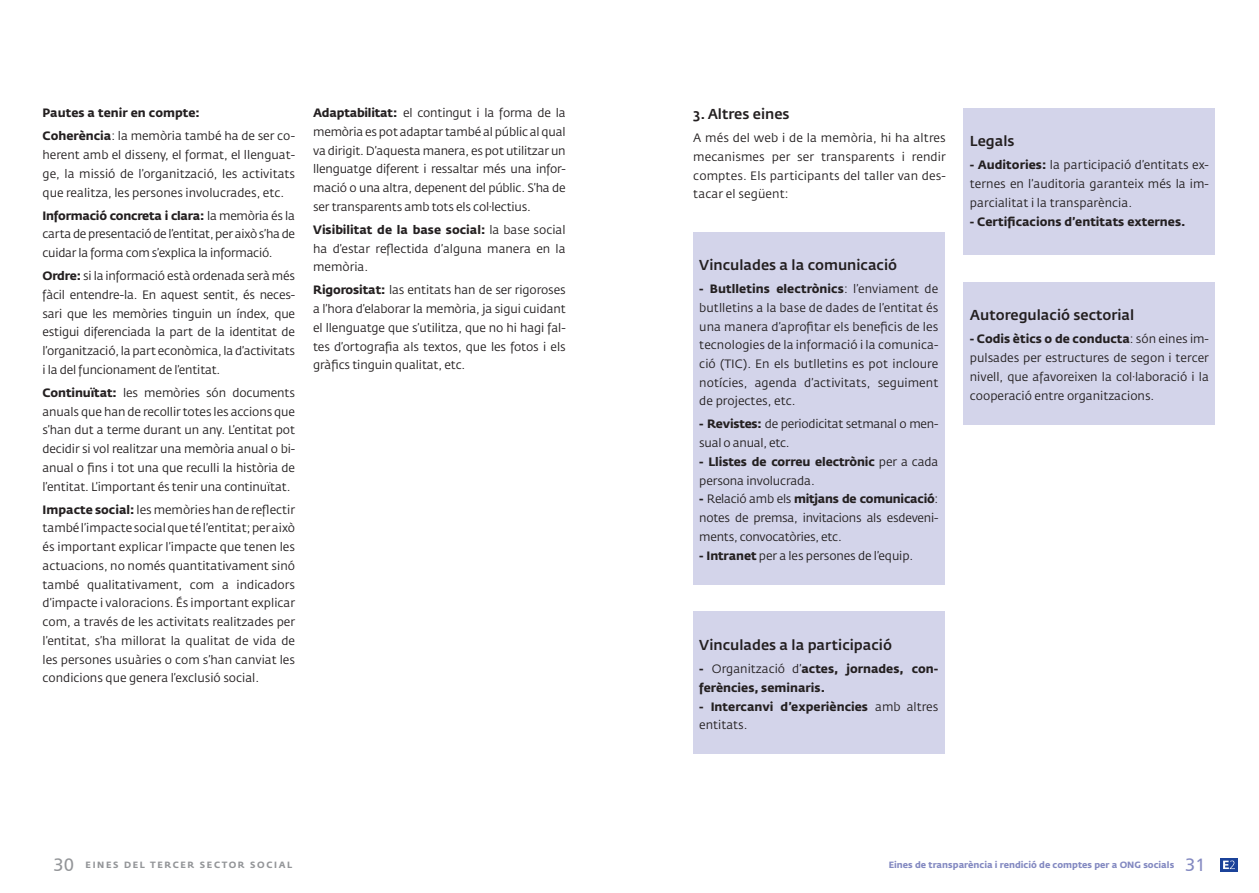
<style>
.page{position:relative;width:1259px;height:893px;background:#fff}
.page>*{position:absolute;margin:0;border:0;box-sizing:border-box;transform-origin:0 0}
.t1{font:500 14.25px "Fedra Sans Std";color:#231f20}
.t2{font:12px/18.8px "Fedra Sans Std";letter-spacing:-.01em;color:#231f20;text-align:justify}
.t3{font:700 12px/18.8px "Fedra Sans Std";color:#231f20}
.t4{font:700 9px "Fedra Sans Std";color:#8389c1}
.t5{font:700 9px "Fedra Sans Std";letter-spacing:.18em;color:#939598}
.s1{font-weight:400}
.s2{font-weight:700}
.s3{font-family:"Humanist 777 BT Roman B";font-weight:400;font-size:18px}
</style>
<div class="page">
<div style="left:1219px;top:858px;width:18px;height:13px;background:#1b4299"></div>
<svg style="left:1223px;top:860px;width:12px;height:9px"></svg>
<div style="left:693px;top:232px;width:251px;height:352px;background:#d3d4ea"></div>
<div style="left:693px;top:612px;width:251px;height:142px;background:#d3d4ea"></div>
<div style="left:964px;top:108px;width:251px;height:147px;background:#d3d4ea"></div>
<div style="left:964px;top:282px;width:251px;height:142px;background:#d3d4ea"></div>
<p class="t3" style="left:43px;top:102px;width:254px;line-height:23px">Pautes a tenir en compte:<br>Coherència<span class="s1">: la memòria també ha de ser co-</span></p>
<p class="t2" style="left:43px;top:146px;width:254px">herent amb el disseny, el format, el llenguat&shy;ge, la missió de l’organització, les activitats que realitza, les persones involucrades, etc.</p>
<p class="t2" style="left:43px;top:206px;width:254px"><span class="s2">Informació concreta i clara:</span> la memòria és la carta de presentació de l’entitat, per això s’ha de cuidar la forma com s’explica la informació.</p>
<p class="t2" style="left:43px;top:267px;width:254px"><span class="s2">Ordre:</span> si la informació està ordenada serà més fàcil entendre-la. En aquest sentit, és neces&shy;sari que les memòries tinguin un índex, que estigui diferenciada la part de la identitat de l’organització, la part econòmica, la d’activitats i la del funcionament de l’entitat.</p>
<p class="t2" style="left:43px;top:383px;width:254px"><span class="s2">Continuïtat:</span> les memòries són documents anuals que han de recollir totes les accions que s’han dut a terme durant un any. L’entitat pot decidir si vol realitzar una memòria anual o bi&shy;anual o fins i tot una que reculli la història de l’entitat. L’important és tenir una continuïtat.</p>
<p class="t2" style="left:43px;top:500px;width:254px"><span class="s2">Impacte social:</span> les memòries han de reflectir també l’impacte social que té l’entitat; per això és important explicar l’impacte que tenen les actuacions, no només quantitativament sinó també qualitativament, com a indicadors d’impacte i valoracions. És important explicar com, a través de les activitats realitzades per l’entitat, s’ha millorat la qualitat de vida de les persones usuàries o com s’han canviat les condicions que genera l’exclusió social.</p>
<p class="t2" style="left:313px;top:104px;width:254px"><span class="s2">Adaptabilitat:</span> el contingut i la forma de la memòria es pot adaptar també al públic al qual va dirigit. D’aquesta manera, es pot utilitzar un llenguatge diferent i ressaltar més una infor&shy;mació o una altra, depenent del públic. S’ha de ser transparents amb tots els col·lectius.</p>
<p class="t2" style="left:313px;top:220px;width:254px"><span class="s2">Visibilitat de la base social:</span> la base social ha d’estar reflectida d’alguna manera en la memòria.</p>
<p class="t2" style="left:313px;top:281px;width:254px"><span class="s2">Rigorositat:</span> las entitats han de ser rigoroses a l’hora d’elaborar la memòria, ja sigui cuidant el llenguatge que s’utilitza, que no hi hagi fal&shy;tes d’ortografia als textos, que les fotos i els gràfics tinguin qualitat, etc.</p>
<p class="t1" style="left:693px;top:105px;width:98px">3. Altres eines</p>
<p class="t2" style="left:693px;top:129px;width:254px">A més del web i de la memòria, hi ha altres mecanismes per ser transparents i rendir comptes. Els participants del taller van des&shy;tacar el següent:</p>
<p class="t1" style="left:699px;top:256px;width:199px">Vinculades a la comunicació</p>
<p class="t2" style="left:699px;top:279px;width:241px"><span class="s2">- Butlletins electrònics</span>: l’enviament de butlletins a la base de dades de l’entitat és una manera d’aprofitar els beneficis de les tecnologies de la informació i la comunica&shy;ció (TIC). En els butlletins es pot incloure notícies, agenda d’activitats, seguiment de projectes, etc.</p>
<p class="t2" style="left:699px;top:415px;width:241px"><span class="s2">- Revistes:</span> de periodicitat setmanal o men&shy;sual o anual, etc.</p>
<p class="t2" style="left:699px;top:452px;width:241px"><span class="s2">- Llistes de correu electrònic</span> per a cada persona involucrada.</p>
<p class="t2" style="left:699px;top:490px;width:240px"><span class="s2">-</span> Relació amb els <span class="s2">mitjans de comunicació</span>: notes de premsa, invitacions als esdeveni&shy;ments, convocatòries, etc.</p>
<p class="t2" style="left:699px;top:546px;width:215px"><span class="s2">- Intranet</span> per a les persones de l’equip.</p>
<p class="t1" style="left:970px;top:132px;width:46px">Legals</p>
<p class="t2" style="left:970px;top:156px;width:241px"><span class="s2">- Auditories:</span> la participació d’entitats ex&shy;ternes en l’auditoria garanteix més la im&shy;parcialitat i la transparència.</p>
<p class="t3" style="left:970px;top:212px;width:217px">- Certificacions d’entitats externes.</p>
<p class="t1" style="left:970px;top:306px;width:166px">Autoregulació sectorial</p>
<p class="t2" style="left:970px;top:330px;width:241px"><span class="s2">- Codis ètics o de conducta</span>: són eines im&shy;pulsades per estructures de segon i tercer nivell, que afavoreixen la col·laboració i la cooperació entre organitzacions.</p>
<p class="t1" style="left:699px;top:636px;width:194px">Vinculades a la participació</p>
<p class="t3" style="left:699px;top:660px;width:241px">- <span class="s1">Organització d’</span>actes, jornades, con&shy;ferències, seminaris.</p>
<p class="t3" style="left:699px;top:697px;width:240px">- Intercanvi d’experiències <span class="s1">amb altres entitats.</span></p>
<p class="t5" style="left:53px;top:859px;width:240px"><span class="s3">30</span> EINES DEL TERCER SECTOR SOCIAL</p>
<p class="t4" style="left:888px;top:859px;width:319px">Eines de transparència i rendició de comptes per a ONG socials <span class="s3">31</span></p>
</div>
